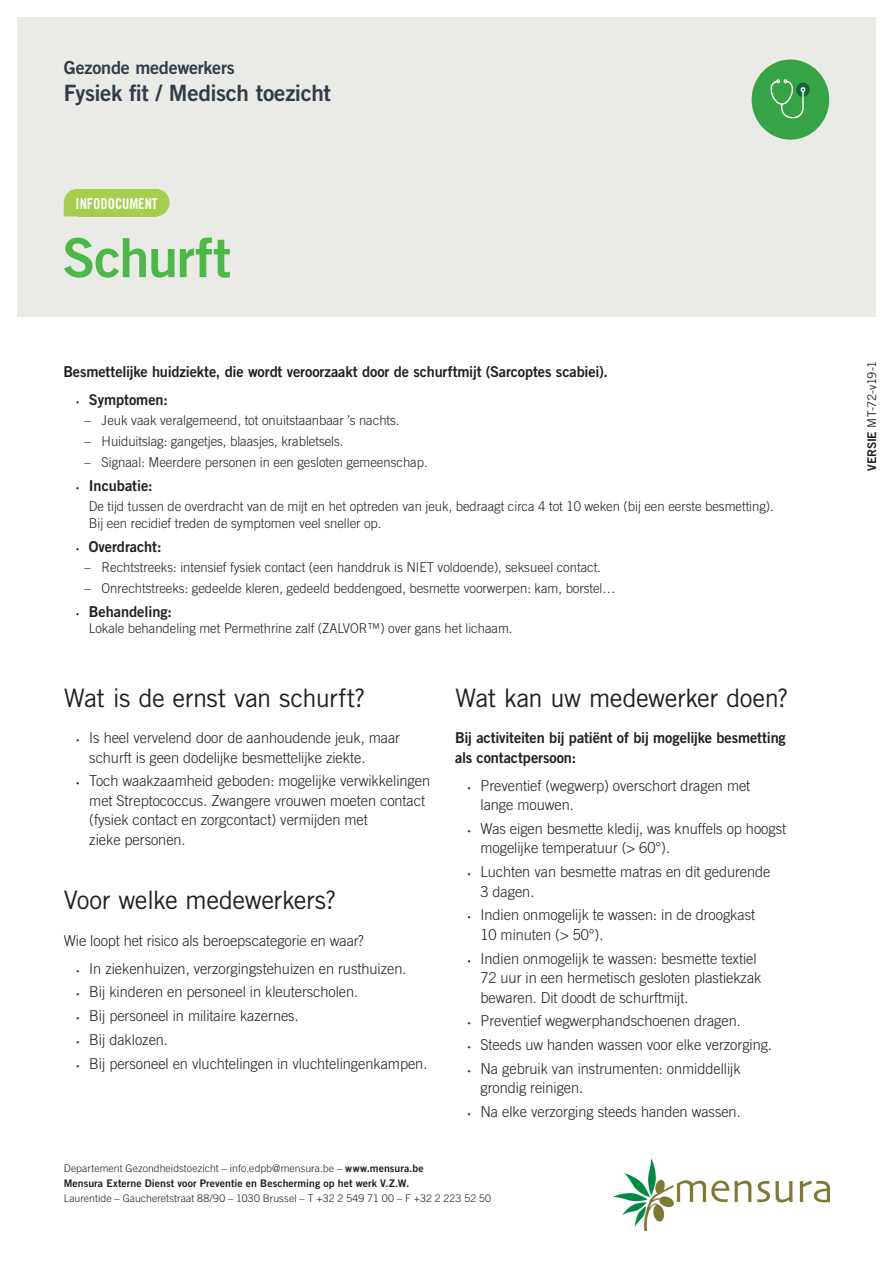
<style>
.page{position:relative;width:893px;height:1263px;background:#fff}
.page>*{position:absolute;margin:0;border:0;box-sizing:border-box;transform-origin:0 0}
.t1{font:54px "Trade Gothic LT Bold Two";letter-spacing:-.02em;color:#4cb848}
.t2{font:25.5px "Trade Gothic LT";letter-spacing:-.015em;color:#231f20}
.t3{font:22.5px "Trade Gothic LT Bold Two";letter-spacing:-.015em;color:#303d47}
.t4{font:18px "Trade Gothic LT Bold Two";letter-spacing:-.01em;color:#303d47}
.t5{font:300 15px/19.5px "Trade Gothic LT";letter-spacing:-.005em;color:#231f20}
.t6{font:15px/19.5px "Trade Gothic LT Bold Two";letter-spacing:-.005em;color:#231f20}
.t7{font:15px "Trade Gothic LT Bold Cond Twenty";letter-spacing:-.005em;color:#fff}
.t8{font:300 13.5px/16.5px "Trade Gothic LT";letter-spacing:-.005em;color:#231f20}
.t9{font:12px "Trade Gothic LT";letter-spacing:-.035em;color:#231f20}
.t10{font:300 10.5px "Trade Gothic LT";letter-spacing:.005em;color:#231f20}
.t11{font:10.5px "Trade Gothic LT Bold Two";letter-spacing:.005em;color:#231f20}
.s1{font-family:"Myriad Pro";font-size:10.5px}
.s2{font-family:"Myriad Pro";font-weight:400;font-size:10.5px}
.s3{font-family:"Trade Gothic LT Bold Two";font-weight:400}
.s4{font-family:"Trade Gothic LT Bold Two"}
</style>
<div class="page">
<div style="left:17px;top:17px;width:859px;height:299px;background:#eaeae7"></div>
<img style="left:613px;top:1158px;width:216px;height:72px">
<div style="left:752px;top:60px;width:77px;height:80px;background:#37a347;border-radius:50%"></div>
<div style="left:796px;top:83px;width:14px;height:14px;background:#136635;border-radius:50%"></div>
<svg style="left:770px;top:79px;width:35px;height:39px"></svg>
<svg style="left:64px;top:189px;width:14px;height:27px"></svg>
<div style="left:142px;top:189px;width:27px;height:27px;background:#a4ce4c;border-radius:50%"></div>
<div style="left:78px;top:189px;width:78px;height:27px;background:#a4ce4c"></div>
<p class="t4" style="left:64px;top:57px;width:173px">Gezonde medewerkers</p>
<h3 class="t3" style="left:64px;top:79px;width:269px">Fysiek fit / Medisch toezicht</h3>
<p class="t7" style="left:76px;top:194px;width:83px">INFODOCUMENT</p>
<h1 class="t1" style="left:62px;top:224px;width:170px">Schurft</h1>
<p class="t6" style="left:63px;top:361px;width:546px">Besmettelijke huidziekte, die wordt veroorzaakt door de schurftmijt (Sarcoptes scabiei).</p>
<p class="t6" style="left:76px;top:389px;width:93px"><span class="s1">•</span> Symptomen:</p>
<p class="t8" style="left:85px;top:412px;width:316px">– Jeuk vaak veralgemeend, tot onuitstaanbaar ’s nachts.</p>
<p class="t8" style="left:85px;top:433px;width:260px">– Huiduitslag: gangetjes, blaasjes, krabletsels.</p>
<p class="t8" style="left:85px;top:454px;width:345px">– Signaal: Meerdere personen in een gesloten gemeenschap.</p>
<p class="t6" style="left:76px;top:475px;width:78px"><span class="s1">•</span> Incubatie:</p>
<p class="t8" style="left:89px;top:498px;width:686px">De tijd tussen de overdracht van de mijt en het optreden van jeuk, bedraagt circa 4 tot 10 weken (bij een eerste besmetting).<br>Bij een recidief treden de symptomen veel sneller op.</p>
<p class="t6" style="left:76px;top:536px;width:87px"><span class="s1">•</span> Overdracht:</p>
<p class="t8" style="left:85px;top:559px;width:518px">– Rechtstreeks: intensief fysiek contact (een handdruk is NIET voldoende), seksueel contact.</p>
<p class="t8" style="left:85px;top:580px;width:532px">– Onrechtstreeks: gedeelde kleren, gedeeld beddengoed, besmette voorwerpen: kam, borstel…</p>
<p class="t6" style="left:76px;top:601px;width:97px"><span class="s1">•</span> Behandeling:</p>
<p class="t8" style="left:89px;top:620px;width:425px">Lokale behandeling met Permethrine zalf (ZALVOR™) over gans het lichaam.</p>
<h2 class="t2" style="left:64px;top:682px;width:303px">Wat is de ernst van schurft?</h2>
<p class="t5" style="left:89px;top:728px;width:312px;text-indent:-13px"><span class="s2">•</span> Is heel vervelend door de aanhoudende jeuk, maar schurft is geen dodelijke besmettelijke ziekte.</p>
<p class="t5" style="left:89px;top:771px;width:342px;text-indent:-13px"><span class="s2">•</span> Toch waakzaamheid geboden: mogelijke verwikkelingen met Streptococcus. Zwangere vrouwen moeten contact (fysiek contact en zorgcontact) vermijden met<br>zieke personen.</p>
<h2 class="t2" style="left:64px;top:885px;width:274px">Voor welke medewerkers?</h2>
<p class="t5" style="left:64px;top:930px;width:302px">Wie loopt het risico als beroepscategorie en waar?</p>
<p class="t5" style="left:77px;top:958px;width:331px"><span class="s2">•</span> In ziekenhuizen, verzorgingstehuizen en rusthuizen.</p>
<p class="t5" style="left:77px;top:982px;width:283px"><span class="s2">•</span> Bij kinderen en personeel in kleuterscholen.</p>
<p class="t5" style="left:77px;top:1006px;width:224px"><span class="s2">•</span> Bij personeel in militaire kazernes.</p>
<p class="t5" style="left:77px;top:1029px;width:93px"><span class="s2">•</span> Bij daklozen.</p>
<p class="t5" style="left:77px;top:1053px;width:352px"><span class="s2">•</span> Bij personeel en vluchtelingen in vluchtelingenkampen.</p>
<h2 class="t2" style="left:455px;top:682px;width:335px">Wat kan uw medewerker doen?</h2>
<p class="t6" style="left:455px;top:728px;width:332px">Bij activiteiten bij patiënt of bij mogelijke besmetting als contactpersoon:</p>
<p class="t5" style="left:480px;top:775px;width:271px;text-indent:-13px"><span class="s2">•</span> Preventief (wegwerp) overschort dragen met lange mouwen.</p>
<p class="t5" style="left:480px;top:818px;width:307px;text-indent:-13px"><span class="s2">•</span> Was eigen besmette kledij, was knuffels op hoogst mogelijke temperatuur (&gt; 60°).</p>
<p class="t5" style="left:480px;top:862px;width:291px;text-indent:-13px"><span class="s2">•</span> Luchten van besmette matras en dit gedurende<br>3 dagen.</p>
<p class="t5" style="left:480px;top:905px;width:276px;text-indent:-13px"><span class="s2">•</span> Indien onmogelijk te wassen: in de droogkast<br>10 minuten (&gt; 50°).</p>
<p class="t5" style="left:480px;top:948px;width:283px;text-indent:-13px"><span class="s2">•</span> Indien onmogelijk te wassen: besmette textiel<br>72 uur in een hermetisch gesloten plastiekzak bewaren. Dit doodt de schurftmijt.</p>
<p class="t5" style="left:468px;top:1011px;width:275px"><span class="s2">•</span> Preventief wegwerphandschoenen dragen.</p>
<p class="t5" style="left:468px;top:1035px;width:306px"><span class="s2">•</span> Steeds uw handen wassen voor elke verzorging.</p>
<p class="t5" style="left:480px;top:1058px;width:262px;text-indent:-13px"><span class="s2">•</span> Na gebruik van instrumenten: onmiddellijk grondig reinigen.</p>
<p class="t5" style="left:468px;top:1102px;width:274px"><span class="s2">•</span> Na elke verzorging steeds handen wassen.</p>
<p class="t10" style="left:64px;top:1162px;width:361px">Departement Gezondheidstoezicht – info.edpb@mensura.be – <span class="s3">www.mensura.be</span></p>
<p class="t11" style="left:64px;top:1176px;width:347px">Mensura Externe Dienst voor Preventie en Bescherming op het werk V.Z.W.</p>
<p class="t10" style="left:64px;top:1192px;width:429px">Laurentide – Gaucheretstraat 88/90 – 1030 Brussel – T +32 2 549 71 00 – F +32 2 223 52 50</p>
<p class="t9" style="left:865px;top:471px;width:112px;rotate:-90deg"><span class="s4">VERSIE</span> MT-72-v19-1</p>
</div>
